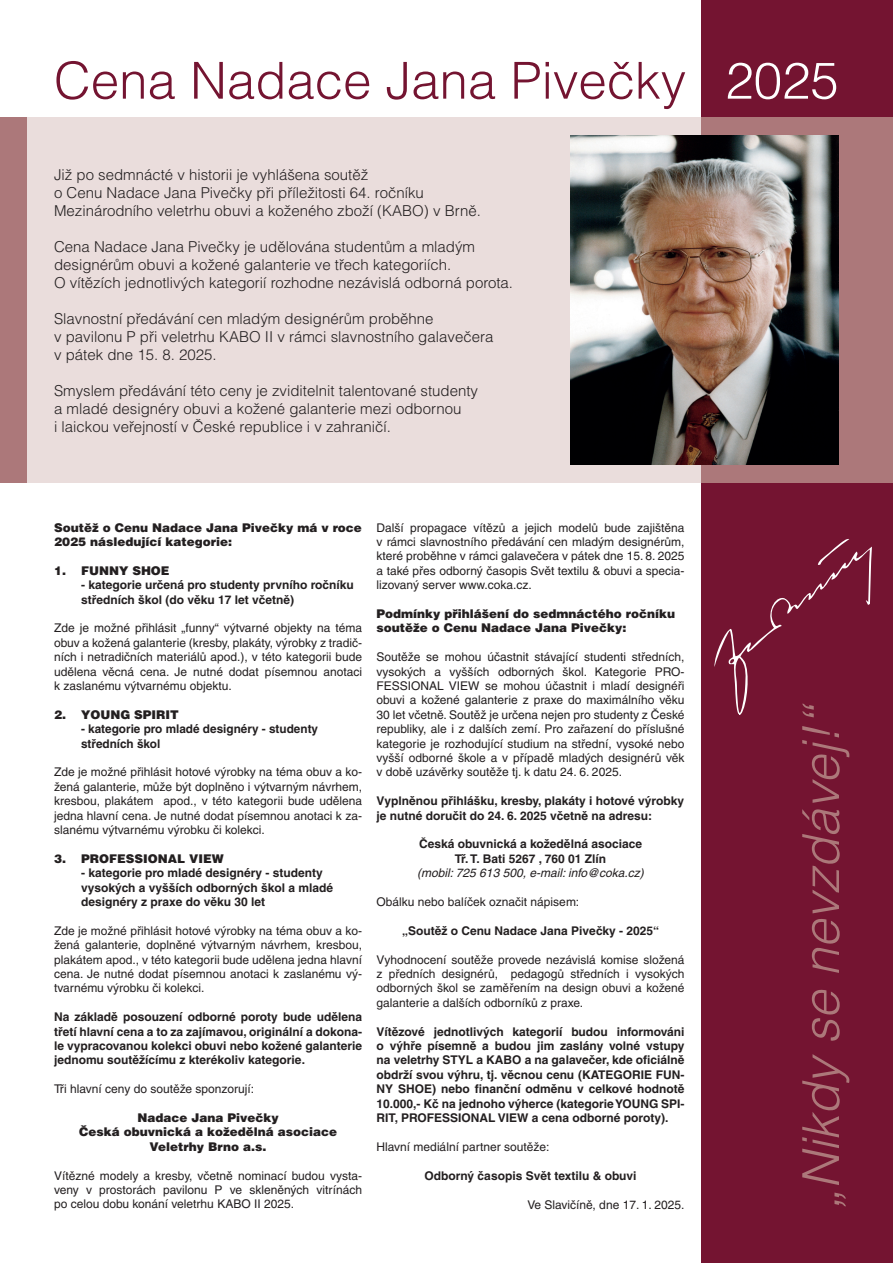
<style>
.page{position:relative;width:893px;height:1263px;background:#fff}
.page>*{position:absolute;margin:0;border:0;box-sizing:border-box;transform-origin:0 0}
.t1{font:300 51px "Helvetica CE";color:#741431}
.t2{font:italic 300 51px "Helvetica CE";color:#ac787a}
.t3{font:300 51px "Helvetica CE";color:#fff}
.t4{font:300 15px/18px "Helvetica CE";color:#231f20}
.t5{font:12px/14.4px "Helvetica CE";color:#231f20;text-align:justify}
.t6{font:700 12px/14.4px "Helvetica CE";color:#231f20}
.t7{font:900 12px/14.4px "Helvetica CE";color:#231f20}
.t8{font:italic 12px "Helvetica CE";color:#231f20}
</style>
<div class="page">
<div style="left:0;top:117px;width:893px;height:366px;background:#eadddc"></div>
<div style="left:702px;top:0;width:191px;height:1263px;background:#741431"></div>
<div style="left:702px;top:117px;width:191px;height:366px;background:#ac787a"></div>
<img style="left:570px;top:136px;width:269px;height:328px">
<svg style="left:714px;top:538px;width:158px;height:177px"></svg>
<div style="left:0;top:117px;width:26px;height:366px;background:#ac787a"></div>
<h1 class="t1" style="left:54px;top:60px;width:634px">Cena Nadace Jana Pivečky</h1>
<p class="t4" style="left:54px;top:167px;width:428px">Již po sedmnácté v historii je vyhlášena soutěž<br>o Cenu Nadace Jana Pivečky při příležitosti 64. ročníku<br>Mezinárodního veletrhu obuvi a koženého zboží (KABO) v Brně.</p>
<p class="t4" style="left:54px;top:239px;width:461px">Cena Nadace Jana Pivečky je udělována studentům a mladým designérům obuvi a kožené galanterie ve třech kategoriích.<br>O vítězích jednotlivých kategorií rozhodne nezávislá odborná porota.</p>
<p class="t4" style="left:54px;top:311px;width:441px">Slavnostní předávání cen mladým designérům proběhne<br>v pavilonu P při veletrhu KABO II v rámci slavnostního galavečera v pátek dne 15. 8. 2025.</p>
<p class="t4" style="left:54px;top:383px;width:426px">Smyslem předávání této ceny je zviditelnit talentované studenty a mladé designéry obuvi a kožené galanterie mezi odbornou<br>i laickou veřejností v České republice i v zahraničí.</p>
<p class="t7" style="left:54px;top:521px;width:309px">Soutěž o Cenu Nadace Jana Pivečky má v roce<br>2025 následující kategorie:</p>
<p class="t7" style="left:54px;top:564px;width:117px">1. FUNNY SHOE</p>
<p class="t6" style="left:81px;top:579px;width:274px">- kategorie určená pro studenty prvního ročníku středních škol (do věku 17 let včetně)</p>
<p class="t5" style="left:54px;top:622px;width:310px">Zde je možné přihlásit „funny“ výtvarné objekty na téma obuv a kožená galanterie (kresby, plakáty, výrobky z tradič&shy;ních i netradičních materiálů apod.), v této kategorii bude udělena věcná cena. Je nutné dodat písemnou anotaci k zaslanému výtvarnému objektu.</p>
<p class="t7" style="left:54px;top:708px;width:126px">2. YOUNG SPIRIT</p>
<p class="t6" style="left:81px;top:723px;width:239px">- kategorie pro mladé designéry - studenty středních škol</p>
<p class="t5" style="left:54px;top:766px;width:310px">Zde je možné přihlásit hotové výrobky na téma obuv a ko&shy;žená galanterie, může být doplněno i výtvarným návrhem, kresbou, plakátem apod., v této kategorii bude udělena jedna hlavní cena. Je nutné dodat písemnou anotaci k za&shy;slanému výtvarnému výrobku či kolekci.</p>
<p class="t7" style="left:54px;top:852px;width:171px">3. PROFESSIONAL VIEW</p>
<p class="t6" style="left:81px;top:867px;width:254px">- kategorie pro mladé designéry - studenty vysokých a vyšších odborných škol a mladé designéry z praxe do věku 30 let</p>
<p class="t5" style="left:54px;top:924px;width:310px">Zde je možné přihlásit hotové výrobky na téma obuv a ko&shy;žená galanterie, doplněné výtvarným návrhem, kresbou, plakátem apod., v této kategorii bude udělena jedna hlavní cena. Je nutné dodat písemnou anotaci k zaslanému vý&shy;tvarnému výrobku či kolekci.</p>
<p class="t6" style="left:54px;top:1011px;width:310px;text-align:justify">Na základě posouzení odborné poroty bude udělena třetí hlavní cena a to za zajímavou, originální a dokona&shy;le vypracovanou kolekci obuvi nebo kožené galanterie jednomu soutěžícímu z kterékoliv kategorie.</p>
<p class="t5" style="left:54px;top:1083px;width:202px">Tři hlavní ceny do soutěže sponzorují:</p>
<p class="t7" style="left:79px;top:1111px;width:260px;text-align:center">Nadace Jana Pivečky<br>Česká obuvnická a kožedělná asociace<br>Veletrhy Brno a.s.</p>
<p class="t5" style="left:54px;top:1169px;width:310px">Vítězné modely a kresby, včetně nominací budou vysta&shy;veny v prostorách pavilonu P ve skleněných vitrínách po celou dobu konání veletrhu KABO II 2025.</p>
<p class="t5" style="left:377px;top:521px;width:310px">Další propagace vítězů a jejich modelů bude zajištěna v rámci slavnostního předávání cen mladým designérům, které proběhne v rámci galavečera v pátek dne 15. 8. 2025 a také přes odborný časopis Svět textilu &amp; obuvi a specia&shy;lizovaný server www.coka.cz.</p>
<p class="t7" style="left:377px;top:607px;width:300px">Podmínky přihlášení do sedmnáctého ročníku soutěže o Cenu Nadace Jana Pivečky:</p>
<p class="t5" style="left:377px;top:651px;width:310px">Soutěže se mohou účastnit stávající studenti středních, vysokých a vyšších odborných škol. Kategorie PRO-FESSIONAL VIEW se mohou účastnit i mladí designéři obuvi a kožené galanterie z praxe do maximálního věku 30 let včetně. Soutěž je určena nejen pro studenty z České republiky, ale i z dalších zemí. Pro zařazení do příslušné kategorie je rozhodující studium na střední, vysoké nebo vyšší odborné škole a v případě mladých designérů věk v době uzávěrky soutěže tj. k datu 24. 6. 2025.</p>
<p class="t6" style="left:377px;top:795px;width:309px">Vyplněnou přihlášku, kresby, plakáty i hotové výrobky je nutné doručit do 24. 6. 2025 včetně na adresu:</p>
<p class="t6" style="left:419px;top:838px;width:224px;text-align:center">Česká obuvnická a kožedělná asociace<br>Tř. T. Bati 5267 , 760 01 Zlín</p>
<p class="t8" style="left:417px;top:868px;width:228px">(mobil: 725 613 500, e-mail: info@coka.cz)</p>
<p class="t5" style="left:377px;top:896px;width:204px">Obálku nebo balíček označit nápisem:</p>
<p class="t6" style="left:402px;top:924px;width:259px">„Soutěž o Cenu Nadace Jana Pivečky - 2025“</p>
<p class="t5" style="left:377px;top:953px;width:310px">Vyhodnocení soutěže provede nezávislá komise složená z předních designérů, pedagogů středních i vysokých odborných škol se zaměřením na design obuvi a kožené galanterie a dalších odborníků z praxe.</p>
<p class="t6" style="left:377px;top:1025px;width:310px;text-align:justify">Vítězové jednotlivých kategorií budou informováni o výhře písemně a budou jim zaslány volné vstupy na veletrhy STYL a KABO a na galavečer, kde oficiálně obdrží svou výhru, tj. věcnou cenu (KATEGORIE FUN-NY SHOE) nebo finanční odměnu v celkové hodnotě 10.000,- Kč na jednoho výherce (kategorie YOUNG SPI-RIT, PROFESSIONAL VIEW a cena odborné poroty).</p>
<p class="t5" style="left:377px;top:1140px;width:174px">Hlavní mediální partner soutěže:</p>
<p class="t6" style="left:425px;top:1169px;width:214px">Odborný časopis Svět textilu &amp; obuvi</p>
<p class="t5" style="left:527px;top:1198px;width:159px">Ve Slavičíně, dne 17. 1. 2025.</p>
<h1 class="t3" style="left:725px;top:60px;width:115px">2025</h1>
<h1 class="t2" style="left:801px;top:1209px;width:507px;rotate:-90deg">„Nikdy se nevzdávej!“</h1>
</div>
